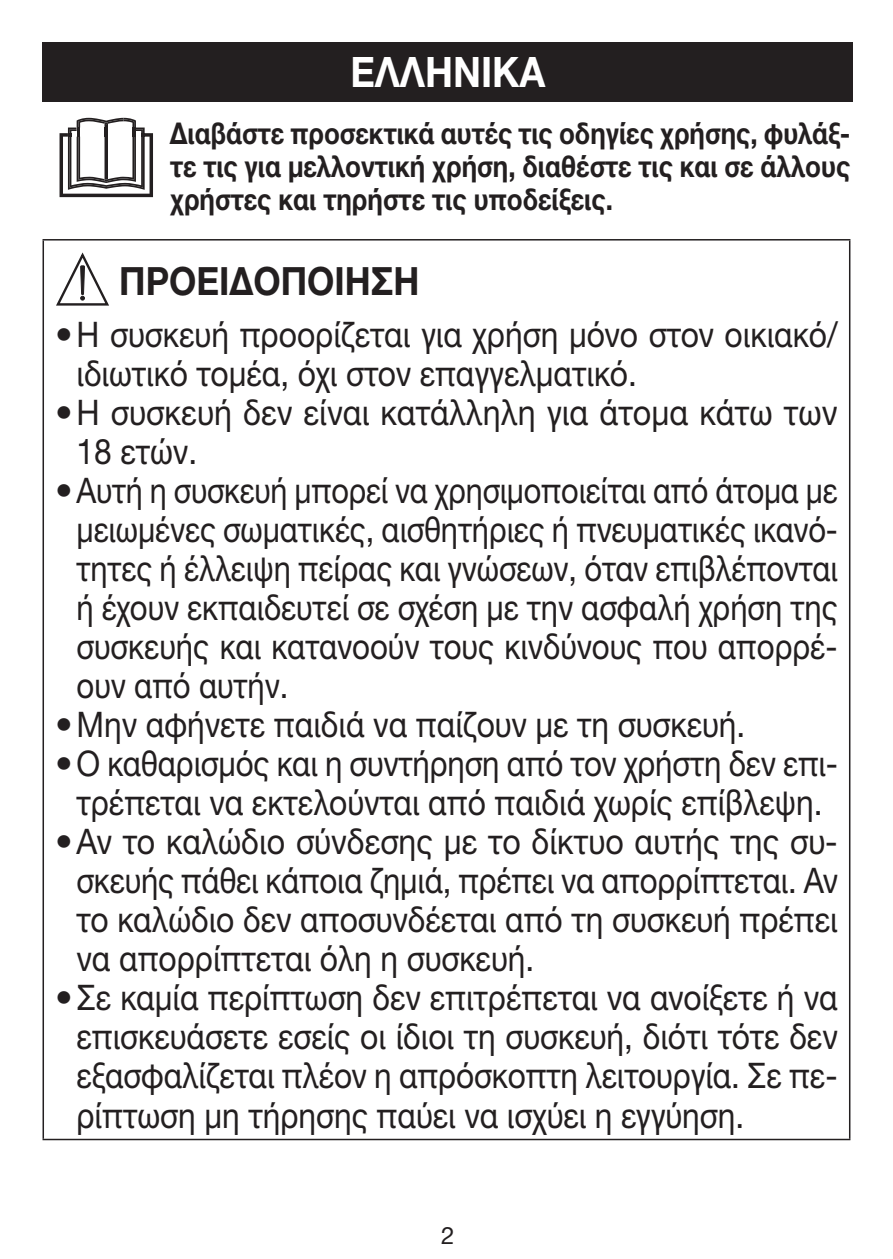
<style>
.page{position:relative;width:893px;height:1259px;background:#fff}
.page>*{position:absolute;margin:0;border:0;box-sizing:border-box;transform-origin:0 0}
.t1{font:700 42px "Helvetica Neue LTW1 G";color:#fff;scale:.9 1}
.t2{font:700 39px "Helvetica Neue LTW1 G";color:#231f20;scale:.9 1}
.t3{font:35.4px/39px "Helvetica Neue LTW1 G";color:#231f20;text-align:justify}
.t4{font:700 30px/33px "Helvetica Neue LTW1 G";color:#231f20;text-align:justify;scale:.87 1}
.t5{font:24px "Helvetica Neue LTW1 G";color:#231f20}
</style>
<div class="page">
<hr style="left:43px;top:239px;width:807px;height:1px;background:#231f20">
<hr style="left:43px;top:240px;width:1px;height:898px;background:#231f20">
<hr style="left:849px;top:240px;width:1px;height:898px;background:#231f20">
<hr style="left:43px;top:1138px;width:807px;height:2px;background:#231f20">
<svg style="left:56px;top:252px;width:53px;height:54px"></svg>
<div style="left:43px;top:43px;width:810px;height:59px;background:#231f20"></div>
<svg style="left:60px;top:118px;width:93px;height:79px"></svg>
<p class="t1" style="left:350px;top:46px;width:218px">ΕΛΛΗΝΙΚΆ</p>
<p class="t4" style="left:170px;top:117px;width:784px">Διαβάστε προσεκτικά αυτές τις οδηγίες χρήσης, φυλάξ&shy;τε τις για μελλοντική χρήση, διαθέστε τις και σε άλλους χρήστες και τηρήστε τις υποδείξεις.</p>
<p class="t2" style="left:119px;top:257px;width:335px">ΠΡΟΕΙΔΟΠΟΙΗΣΗ</p>
<p class="t3" style="left:77px;top:315px;width:763px;text-indent:-21px">•Η συσκευή προορίζεται για χρήση μόνο στον οικιακό/ ιδιωτικό τομέα, όχι στον επαγγελματικό.</p>
<p class="t3" style="left:77px;top:393px;width:762px;text-indent:-21px">•Η συσκευή δεν είναι κατάλληλη για άτομα κάτω των<br>18 ετών.</p>
<p class="t3" style="left:77px;top:471px;width:763px;text-indent:-21px">•Αυτή η συσκευή μπορεί να χρησιμοποιείται από άτομα με μειωμένες σωματικές, αισθητήριες ή πνευματικές ικανό&shy;τητες ή έλλειψη πείρας και γνώσεων, όταν επιβλέπονται ή έχουν εκπαιδευτεί σε σχέση με την ασφαλή χρήση της συσκευής και κατανοούν τους κινδύνους που απορρέ&shy;ουν από αυτήν.</p>
<p class="t3" style="left:55px;top:705px;width:692px">•Μην αφήνετε παιδιά να παίζουν με τη συσκευή.</p>
<p class="t3" style="left:55px;top:744px;width:784px;text-align:center">•Ο καθαρισμός και η συντήρηση από τον χρήστη δεν επι&shy;τρέπεται να εκτελούνται από παιδιά χωρίς επίβλεψη.</p>
<p class="t3" style="left:77px;top:822px;width:763px;text-indent:-21px">•Αν το καλώδιο σύνδεσης με το δίκτυο αυτής της συ&shy;σκευής πάθει κάποια ζημιά, πρέπει να απορρίπτεται. Αν το καλώδιο δεν αποσυνδέεται από τη συσκευή πρέπει να απορρίπτεται όλη η συσκευή.</p>
<p class="t3" style="left:77px;top:978px;width:763px;text-indent:-21px">•Σε καμία περίπτωση δεν επιτρέπεται να ανοίξετε ή να επισκευάσετε εσείς οι ίδιοι τη συσκευή, διότι τότε δεν εξασφαλίζεται πλέον η απρόσκοπτη λειτουργία. Σε πε&shy;ρίπτωση μη τήρησης παύει να ισχύει η εγγύηση.</p>
<p class="t5" style="left:441px;top:1220px;width:15px">2</p>
</div>
